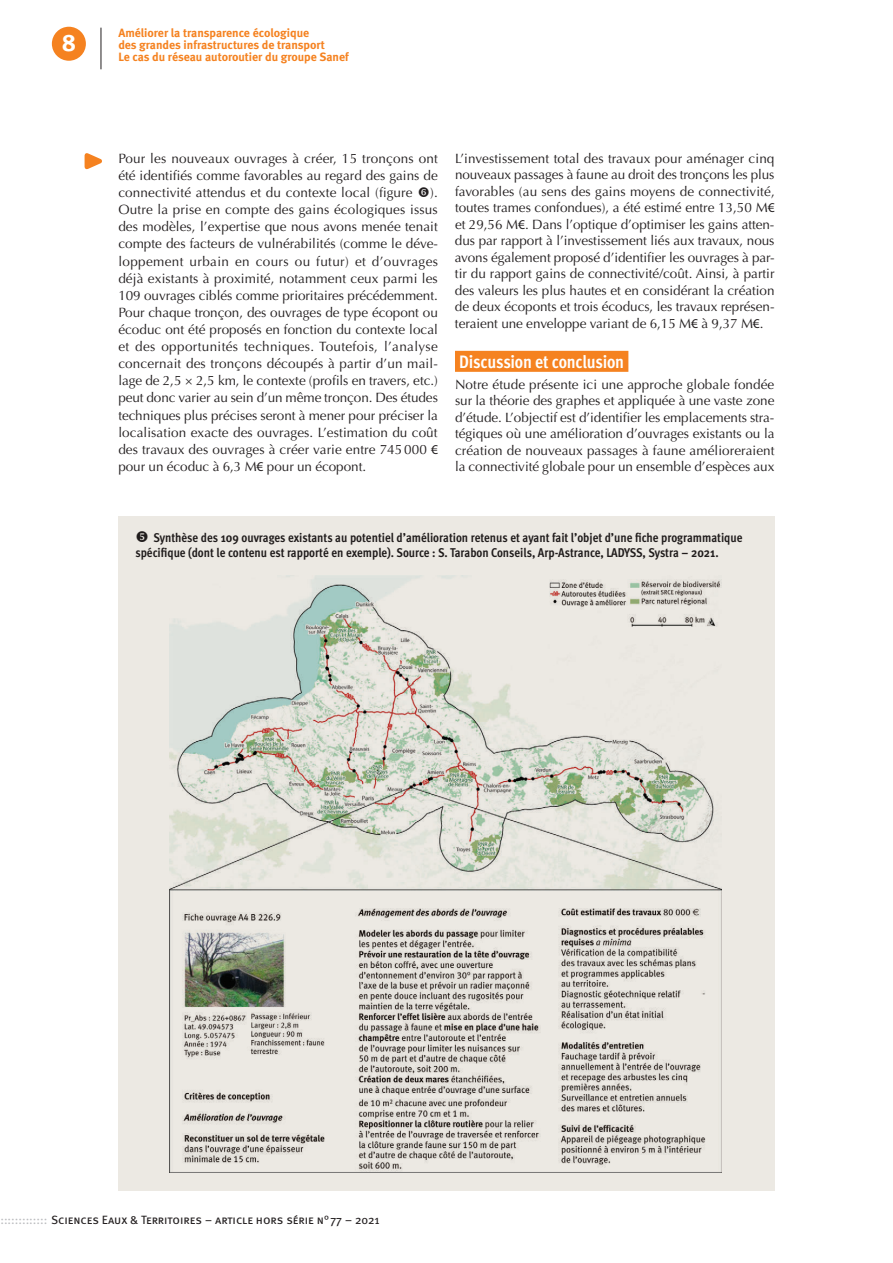
<style>
.page{position:relative;width:893px;height:1263px;background:#fff}
.page>*{position:absolute;margin:0;border:0;box-sizing:border-box;transform-origin:0 0}
.t1{font:24px "Meta Bold Caps Expert";color:#fff}
.t2{font:700 18px "Meta Cond OT";letter-spacing:-.015em;color:#fff}
.t3{font:13.5px/17.1px "Optima";letter-spacing:-.005em;color:#231f20;text-align:justify}
.t4{font:700 12.75px/15px "Meta Cond OT";color:#231f20}
.t5{font:700 12px/12px "Meta";color:#f58220}
.t6{font:12px "Meta Book Caps";color:#231f20}
.s1{font-family:"Myriad Pro"}
.s2{color:#bcbdc0}
</style>
<div class="page">
<div style="left:118px;top:516px;width:657px;height:675px;background:#ece9e3"></div>
<svg style="left:84px;top:153px;width:18px;height:17px"></svg>
<div style="left:455px;top:351px;width:173px;height:21px;background:#f58220"></div>
<img style="left:170px;top:575px;width:552px;height:597px">
<div style="left:52px;top:27px;width:34px;height:34px;background:#f58220;border-radius:50%"></div>
<hr style="left:101px;top:28px;width:1px;height:41px;background:#231f20">
<h1 class="t1" style="left:62px;top:28px;width:16px">8</h1>
<p class="t5" style="left:118px;top:26px;width:232px">Améliorer la transparence écologique<br>des grandes infrastructures de transport<br>Le cas du réseau autoroutier du groupe Sanef</p>
<p class="t3" style="left:118px;top:150px;width:321px">Pour les nouveaux ouvrages à créer, 15 tronçons ont été identifiés comme favorables au regard des gains de connectivité attendus et du contexte local (figure</p>
<p class="t3" style="left:118px;top:184px;width:321px;text-indent:312px">).<br>Outre la prise en compte des gains écologiques issus des modèles, l’expertise que nous avons menée tenait compte des facteurs de vulnérabilités (comme le déve&shy;loppement urbain en cours ou futur) et d’ouvrages déjà existants à proximité, notamment ceux parmi les 109 ouvrages ciblés comme prioritaires précédemment.<br>Pour chaque tronçon, des ouvrages de type écopont ou écoduc ont été proposés en fonction du contexte local et des opportunités techniques. Toutefois, l’analyse concernait des tronçons découpés à partir d’un mail&shy;lage de 2,5 × 2,5 km, le contexte (profils en travers, etc.) peut donc varier au sein d’un même tronçon. Des études techniques plus précises seront à mener pour préciser la localisation exacte des ouvrages. L’estimation du coût des travaux des ouvrages à créer varie entre 745 000 <span class="s1">€ </span>pour un écoduc à 6,3 M<span class="s1">€</span> pour un écopont.</p>
<p class="t3" style="left:455px;top:150px;width:321px;line-height:16.5px">L’investissement total des travaux pour aménager cinq nouveaux passages à faune au droit des tronçons les plus favorables (au sens des gains moyens de connectivité, toutes trames confondues), a été estimé entre 13,50 M<span class="s1">€ </span>et 29,56 M<span class="s1">€</span>. Dans l’optique d’optimiser les gains atten&shy;dus par rapport à l’investissement liés aux travaux, nous avons également proposé d’identifier les ouvrages à par&shy;tir du rapport gains de connectivité/coût. Ainsi, à partir des valeurs les plus hautes et en considérant la création de deux écoponts et trois écoducs, les travaux représen&shy;teraient une enveloppe variant de 6,15 M<span class="s1">€</span> à 9,37 M<span class="s1">€</span>.</p>
<h2 class="t2" style="left:459px;top:350px;width:166px">Discussion et conclusion</h2>
<p class="t3" style="left:455px;top:376px;width:321px;line-height:16.5px">Notre étude présente ici une approche globale fondée sur la théorie des graphes et appliquée à une vaste zone d’étude. L’objectif est d’identifier les emplacements stra&shy;tégiques où une amélioration d’ouvrages existants ou la création de nouveaux passages à faune amélioreraient la connectivité globale pour un ensemble d’espèces aux</p>
<p class="t4" style="left:135px;top:530px;width:609px;text-indent:18px">Synthèse des 109 ouvrages existants au potentiel d’amélioration retenus et ayant fait l’objet d’une fiche programmatique spécifique (dont le contenu est rapporté en exemple). Source : S. Tarabon Conseils, Arp-Astrance, LADYSS, Systra – 2021.</p>
<p class="t6" style="left:0;top:1213px;width:381px"><span class="s2">:::::::::::::</span> Sciences Eaux &amp; Territoires – article hors série n° 77 – 2021</p>
</div>
